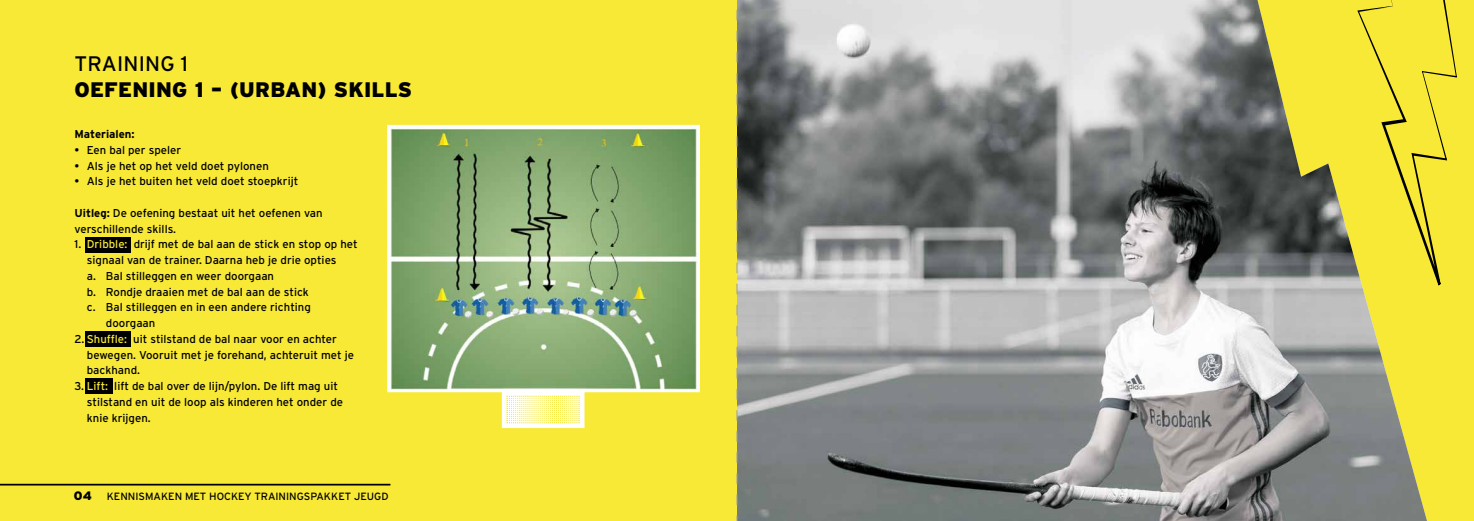
<style>
.page{position:relative;width:1474px;height:521px;background:#fff}
.page>*{position:absolute;margin:0;border:0;box-sizing:border-box;transform-origin:0 0}
.t1{font:900 21px "Interstate";letter-spacing:.01em;color:#000}
.t2{font:21px "Interstate";letter-spacing:.01em;color:#000}
.t3{font:11.38px/15.8px "Interstate";color:#000}
.t4{font:700 11.38px "Interstate";color:#000}
.t5{font:10.5px "Interstate";color:#000}
.s1{font-weight:700}
.s2{color:#f8e936}
.s3{font-weight:900;font-size:12.25px}
</style>
<div class="page">
<div style="left:0;top:0;width:737px;height:521px;background:#f8e936"></div>
<svg style="left:387px;top:124px;width:313px;height:305px"></svg>
<hr style="left:508px;top:395px;width:1px;height:30px;background:#fff">
<hr style="left:510px;top:395px;width:1px;height:30px;background:#fff">
<hr style="left:512px;top:395px;width:1px;height:30px;background:#fff">
<hr style="left:514px;top:395px;width:1px;height:30px;background:#fff">
<hr style="left:516px;top:395px;width:1px;height:30px;background:#fff">
<hr style="left:518px;top:395px;width:1px;height:30px;background:#fff">
<hr style="left:520px;top:395px;width:1px;height:30px;background:#fff">
<hr style="left:522px;top:395px;width:1px;height:30px;background:#fff">
<hr style="left:524px;top:395px;width:1px;height:30px;background:#fff">
<hr style="left:526px;top:395px;width:1px;height:30px;background:#fff">
<hr style="left:528px;top:395px;width:1px;height:30px;background:#fff">
<hr style="left:531px;top:395px;width:1px;height:30px;background:#fff">
<hr style="left:533px;top:395px;width:1px;height:30px;background:#fff">
<hr style="left:535px;top:395px;width:1px;height:30px;background:#fff">
<hr style="left:537px;top:395px;width:1px;height:30px;background:#fff">
<hr style="left:539px;top:395px;width:1px;height:30px;background:#fff">
<hr style="left:541px;top:395px;width:1px;height:30px;background:#fff">
<hr style="left:543px;top:395px;width:1px;height:30px;background:#fff">
<hr style="left:545px;top:395px;width:1px;height:30px;background:#fff">
<hr style="left:547px;top:395px;width:1px;height:30px;background:#fff">
<hr style="left:549px;top:395px;width:1px;height:30px;background:#fff">
<hr style="left:551px;top:395px;width:1px;height:30px;background:#fff">
<hr style="left:553px;top:395px;width:1px;height:30px;background:#fff">
<hr style="left:555px;top:395px;width:1px;height:30px;background:#fff">
<hr style="left:557px;top:395px;width:1px;height:30px;background:#fff">
<hr style="left:559px;top:395px;width:1px;height:30px;background:#fff">
<hr style="left:561px;top:395px;width:1px;height:30px;background:#fff">
<hr style="left:563px;top:395px;width:1px;height:30px;background:#fff">
<hr style="left:565px;top:395px;width:1px;height:30px;background:#fff">
<hr style="left:567px;top:395px;width:1px;height:30px;background:#fff">
<hr style="left:569px;top:395px;width:1px;height:30px;background:#fff">
<hr style="left:571px;top:395px;width:1px;height:30px;background:#fff">
<hr style="left:573px;top:395px;width:1px;height:30px;background:#fff">
<hr style="left:575px;top:395px;width:1px;height:30px;background:#fff">
<hr style="left:577px;top:395px;width:1px;height:30px;background:#fff">
<hr style="left:506px;top:421px;width:75px;height:1px;background:#fff">
<hr style="left:506px;top:419px;width:75px;height:1px;background:#fff">
<hr style="left:506px;top:417px;width:75px;height:1px;background:#fff">
<hr style="left:506px;top:415px;width:75px;height:1px;background:#fff">
<hr style="left:506px;top:413px;width:75px;height:1px;background:#fff">
<hr style="left:506px;top:411px;width:75px;height:1px;background:#fff">
<hr style="left:506px;top:409px;width:75px;height:1px;background:#fff">
<hr style="left:506px;top:407px;width:75px;height:1px;background:#fff">
<hr style="left:506px;top:405px;width:75px;height:1px;background:#fff">
<hr style="left:506px;top:403px;width:75px;height:1px;background:#fff">
<hr style="left:506px;top:401px;width:75px;height:1px;background:#fff">
<hr style="left:506px;top:399px;width:75px;height:1px;background:#fff">
<hr style="left:506px;top:397px;width:75px;height:1px;background:#fff">
<img style="left:390px;top:128px;width:308px;height:262px">
<div style="left:85px;top:237px;width:45px;height:16px;background:#000"></div>
<div style="left:85px;top:331px;width:45px;height:16px;background:#000"></div>
<div style="left:85px;top:378px;width:27px;height:16px;background:#000"></div>
<hr style="left:0;top:484px;width:390px;height:1px;background:#000">
<div style="left:737px;top:0;width:736px;height:521px;background:#f8e936"></div>
<img style="left:737px;top:0;width:689px;height:521px">
<svg style="left:1357px;top:0;width:99px;height:285px"></svg>
<svg style="left:736px;top:10px;width:1px;height:511px"></svg>
<h1 class="t2" style="left:74px;top:51px;width:115px">TRAINING 1</h1>
<h1 class="t1" style="left:74px;top:76px;width:339px">OEFENING 1 – (URBAN) SKILLS</h1>
<p class="t4" style="left:74px;top:127px;width:62px">Materialen:</p>
<p class="t3" style="left:74px;top:142px;width:108px">• Een bal per speler</p>
<p class="t3" style="left:74px;top:158px;width:196px">• Als je het op het veld doet pylonen</p>
<p class="t3" style="left:74px;top:173px;width:225px">• Als je het buiten het veld doet stoepkrijt</p>
<p class="t3" style="left:74px;top:205px;width:250px"><span class="s1">Uitleg:</span> De oefening bestaat uit het oefenen van verschillende skills.</p>
<p class="t3" style="left:74px;top:236px;width:285px">1. <span class="s2">Dribble:</span> drijf met de bal aan de stick en stop op het</p>
<p class="t3" style="left:87px;top:252px;width:251px">signaal van de trainer. Daarna heb je drie opties</p>
<p class="t3" style="left:87px;top:268px;width:189px">a. Bal stilleggen en weer doorgaan</p>
<p class="t3" style="left:87px;top:284px;width:224px">b. Rondje draaien met de bal aan de stick</p>
<p class="t3" style="left:87px;top:299px;width:225px">c. Bal stilleggen en in een andere richting</p>
<p class="t3" style="left:106px;top:315px;width:51px">doorgaan</p>
<p class="t3" style="left:87px;top:331px;width:269px;text-indent:-12px">2. <span class="s2">Shuffle:</span> uit stilstand de bal naar voor en achter bewegen. Vooruit met je forehand, achteruit met je backhand.</p>
<p class="t3" style="left:87px;top:378px;width:258px;text-indent:-12px">3. <span class="s2">Lift:</span> lift de bal over de lijn/pylon. De lift mag uit stilstand en uit de loop als kinderen het onder de knie krijgen.</p>
<p class="t5" style="left:74px;top:489px;width:316px"><span class="s3">04</span> KENNISMAKEN MET HOCKEY TRAININGSPAKKET JEUGD</p>
</div>
